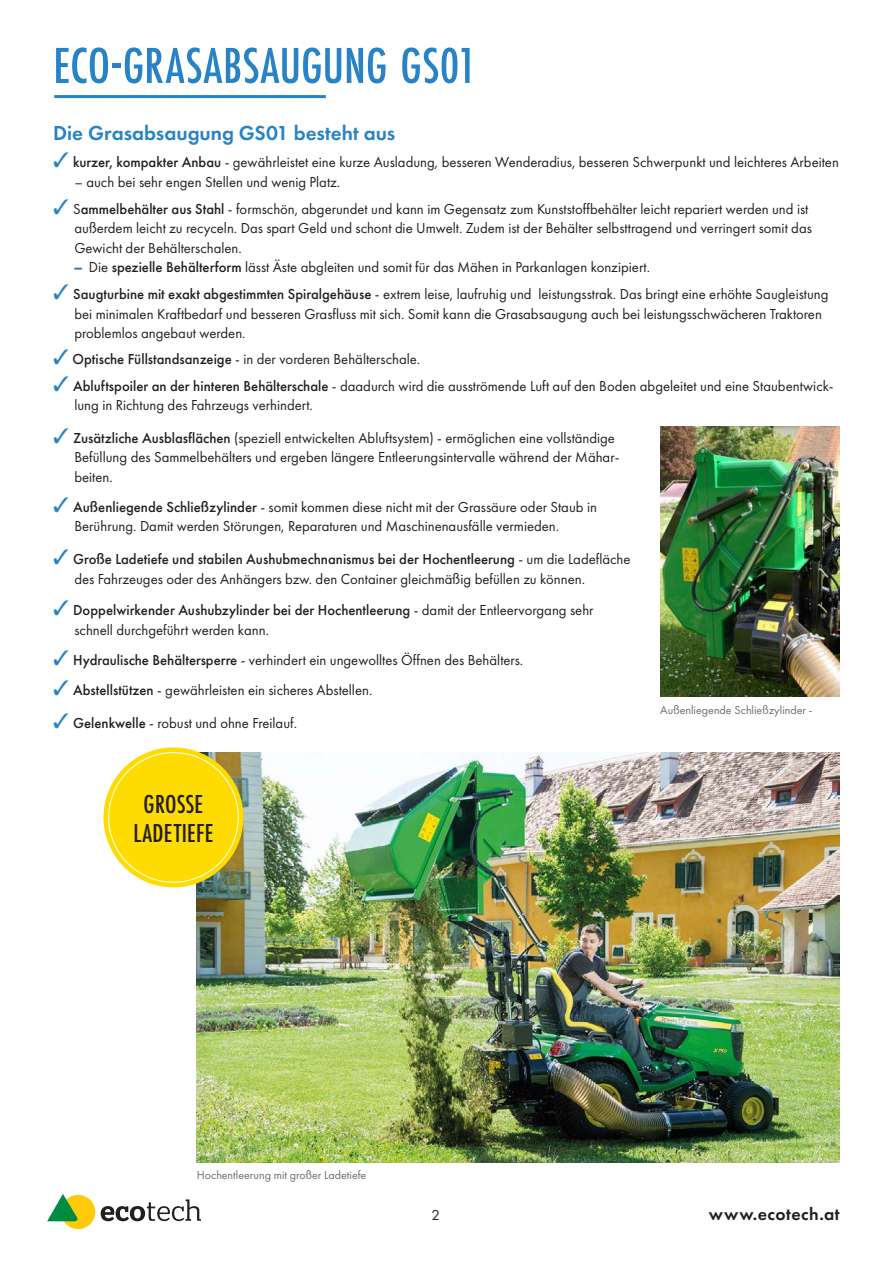
<style>
.page{position:relative;width:893px;height:1263px;background:#fff}
.page>*{position:absolute;margin:0;border:0;box-sizing:border-box;transform-origin:0 0}
.t1{font:500 52.5px "Futura PT Cond";color:#2783c5}
.t2{font:500 27px/28.5px "Futura PT Cond";letter-spacing:.01em;color:#231f20;text-align:center}
.t3{font:600 21px "Futura PT";color:#2783c5}
.t4{font:600 18px "Futura PT";letter-spacing:.025em;color:#231f20}
.t5{font:15px/19.5px "Futura PT";color:#231f20}
.t6{font:12px "Futura PT";color:#6c6d70}
.s1{color:#2783c5}
.s2{font-weight:500}
</style>
<div class="page">
<div style="left:61px;top:1195px;width:34px;height:34px;background:#feca0a;border-radius:50%"></div>
<svg style="left:47px;top:1194px;width:32px;height:27px"></svg>
<svg style="left:101px;top:1199px;width:100px;height:22px"></svg>
<hr style="left:54px;top:95px;width:272px;height:3px;background:#2783c5">
<img style="left:660px;top:427px;width:180px;height:270px">
<img style="left:197px;top:753px;width:643px;height:409px">
<div style="left:103px;top:747px;width:140px;height:140px;background:#ffdc01;border-radius:50%"></div>
<h1 class="t1" style="left:53px;top:35px;width:425px">ECO-GRASABSAUGUNG GS01</h1>
<h3 class="t3" style="left:53px;top:120px;width:344px">Die Grasabsaugung GS01 besteht aus</h3>
<p class="t5" style="left:53px;top:152px;width:787px"><span class="s1">✓</span> <span class="s2">kurzer, kompakter Anbau</span> - gewährleistet eine kurze Ausladung, besseren Wenderadius, besseren Schwerpunkt und leichteres Arbeiten</p>
<p class="t5" style="left:74px;top:172px;width:267px">– auch bei sehr engen Stellen und wenig Platz.</p>
<p class="t5" style="left:74px;top:199px;width:739px;text-indent:-21px"><span class="s1">✓</span> S<span class="s2">ammelbehälter aus Stahl</span> - formschön, abgerundet und kann im Gegensatz zum Kunststoffbehälter leicht repariert werden und ist außerdem leicht zu recyceln. Das spart Geld und schont die Umwelt. Zudem ist der Behälter selbsttragend und verringert somit das Gewicht der Behälterschalen.<br><sup>_</sup> Die <span class="s2">spezielle Behälterform</span> lässt Äste abgleiten und somit für das Mähen in Parkanlagen konzipiert.</p>
<p class="t5" style="left:74px;top:284px;width:756px;text-indent:-21px"><span class="s1">✓</span> <span class="s2">Saugturbine mit exakt abgestimmten Spiralgehäuse</span> - extrem leise, laufruhig und leistungsstrak. Das bringt eine erhöhte Saugleistung bei minimalen Kraftbedarf und besseren Grasfluss mit sich. Somit kann die Grasabsaugung auch bei leistungsschwächeren Traktoren problemlos angebaut werden.</p>
<p class="t5" style="left:53px;top:349px;width:369px"><span class="s1">✓</span> <span class="s2">Optische Füllstandsanzeige</span> - in der vorderen Behälterschale.</p>
<p class="t5" style="left:74px;top:376px;width:761px;text-indent:-21px"><span class="s1">✓</span> <span class="s2">Abluftspoiler an der hinteren Behälterschale</span> - daadurch wird die ausströmende Luft auf den Boden abgeleitet und eine Staubentwick&shy;lung in Richtung des Fahrzeugs verhindert.</p>
<p class="t5" style="left:74px;top:428px;width:546px;text-indent:-21px"><span class="s1">✓</span> <span class="s2">Zusätzliche Ausblasflächen</span> (speziell entwickelten Abluftsystem) - ermöglichen eine vollständige<br>Befüllung des Sammelbehälters und ergeben längere Entleerungsintervalle während der Mähar&shy;beiten.</p>
<p class="t5" style="left:74px;top:497px;width:524px;text-indent:-21px"><span class="s1">✓</span> <span class="s2">Außenliegende Schließzylinder</span> - somit kommen diese nicht mit der Grassäure oder Staub in<br>Berührung. Damit werden Störungen, Reparaturen und Maschinenausfälle vermieden.</p>
<p class="t5" style="left:74px;top:549px;width:557px;text-indent:-21px"><span class="s1">✓</span> <span class="s2">Große Ladetiefe und stabilen Aushubmechnanismus bei der Hochentleerung</span> - um die Ladefläche des Fahrzeuges oder des Anhängers bzw. den Container gleichmäßig befüllen zu können.</p>
<p class="t5" style="left:74px;top:600px;width:521px;text-indent:-21px"><span class="s1">✓</span> <span class="s2">Doppelwirkender Aushubzylinder bei der Hochentleerung</span> - damit der Entleervorgang sehr schnell durchgeführt werden kann.</p>
<p class="t5" style="left:53px;top:650px;width:472px"><span class="s1">✓</span> <span class="s2">Hydraulische Behältersperre</span> - verhindert ein ungewolltes Öffnen des Behälters.</p>
<p class="t5" style="left:53px;top:680px;width:321px"><span class="s1">✓</span> <span class="s2">Abstellstützen</span> - gewährleisten ein sicheres Abstellen.</p>
<p class="t5" style="left:53px;top:713px;width:245px"><span class="s1">✓</span> <span class="s2">Gelenkwelle</span> - robust und ohne Freilauf.</p>
<h2 class="t2" style="left:133px;top:790px;width:82px">GROSSE<br>LADETIEFE</h2>
<p class="t6" style="left:660px;top:702px;width:154px">Außenliegende Schließzylinder -</p>
<p class="t6" style="left:197px;top:1168px;width:171px">Hochentleerung mit großer Ladetiefe</p>
<p class="t5" style="left:431px;top:1205px;width:10px">2</p>
<p class="t4" style="left:709px;top:1203px;width:132px">www.ecotech.at</p>
</div>
